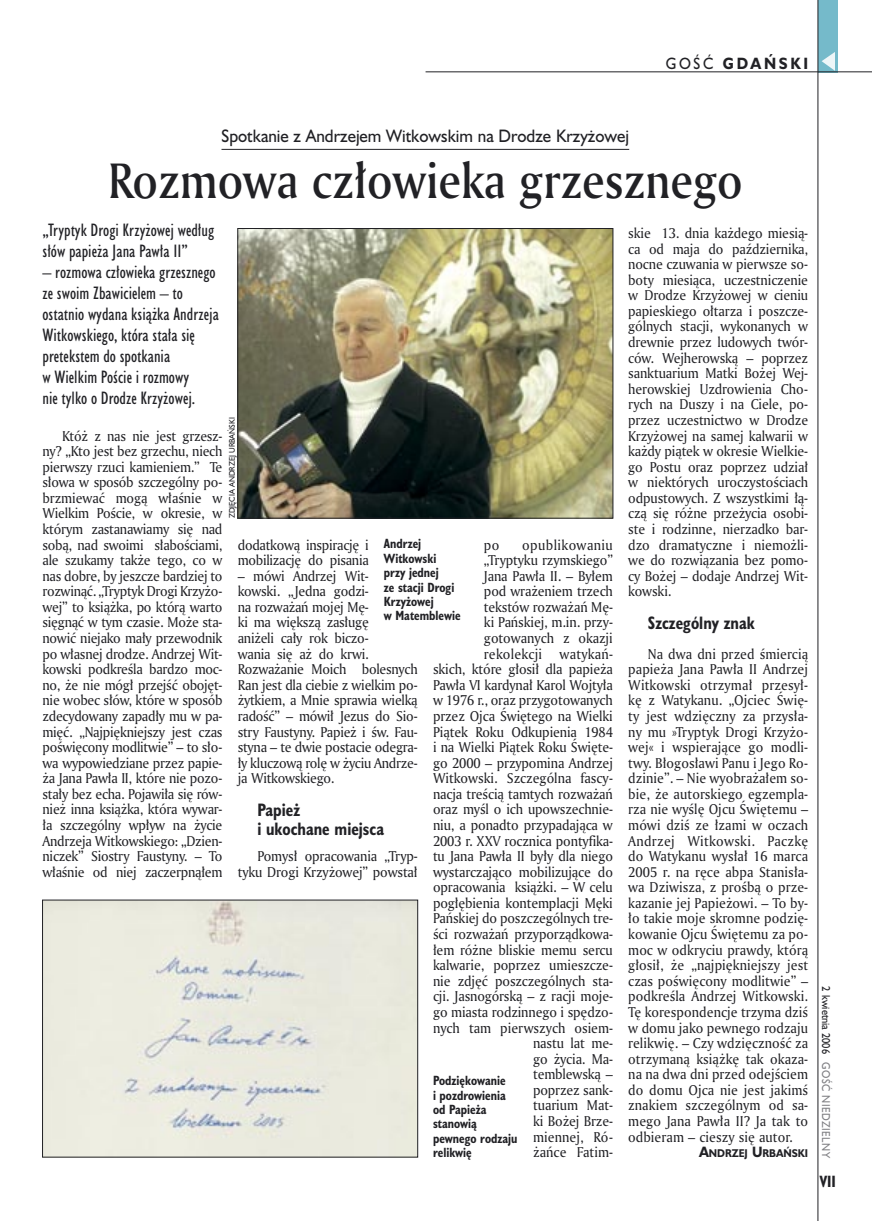
<style>
.page{position:relative;width:872px;height:1221px;background:#fff}
.page>*{position:absolute;margin:0;border:0;box-sizing:border-box;transform-origin:0 0}
._05a_tytyl_AmMd_32_pt{font:48px "Amerigo Md PL";color:#212125;scale:.9 1}
._06-4_lead_lokal_HuCn_11_pt{font:16.5px/21px "Humanst 521 Cn PL";color:#212125}
._04-3_nadtytul_lokal{font:16.5px "Humanst 521 PL";color:#212125;scale:.94 1}
._04_srodtytul_HuCB_11_pt{font:700 16.5px/19.5px "Humanst 521 Cn PL";color:#212125;scale:.94 1}
._15b_temat_prawo{font:700 15px "Humanst 521 PL";letter-spacing:.2em;color:#212125;scale:.9 1}
._17_pagina_prawa{font:700 15px "Humanst 521 Cn PL";color:#212125;scale:.94 1}
._01_body_tekst{font:13.8px/15.6px "Amerigo PL";letter-spacing:-.01em;color:#212125;text-align:justify;scale:.94 1}
._09_podpis_zdjecia_HuCnB{font:700 12.3px/14.4px "Humanst 521 Cn PL";color:#212125;scale:.94 1}
._19a_data_prawa_GOSC{font:10.5px "Humanst 521 PL";letter-spacing:.05em;color:#7f7f83;scale:.9 1}
._19_data_prawa{font:10.5px "Humanst 521 PL";color:#212125;scale:.9 1}
._01_body_tekst-2{font:700 10.35px "Humanst 521 PL";color:#212125;scale:.9 1}
._09a_autor_zdjecia_Hu_5_pt{font:7.5px "Humanst 521 PL";color:#212125;scale:.94 1}
.s1{font-weight:400}
.s2{font-size:13.8px}
</style>
<div class="page">
<div style="left:818px;top:0;width:19px;height:72px;background:#75baca"></div>
<hr style="left:817px;top:0;width:1px;height:1220px;background:#212125">
<svg style="left:821px;top:52px;width:14px;height:19px"></svg>
<hr style="left:425px;top:72px;width:447px;height:1px;background:#212125">
<hr style="left:221px;top:149px;width:408px;height:1px;background:#212125">
<img style="left:239px;top:230px;width:372px;height:286px">
<div style="left:237px;top:228px;width:376px;height:290px;border:1px solid #212125"></div>
<img style="left:44px;top:901px;width:372px;height:254px">
<div style="left:42px;top:899px;width:376px;height:258px;border:1px solid #212125"></div>
<p class="_15b_temat_prawo" style="left:666px;top:53px;width:160px"><span class="s1">GOŚĆ</span> GDAŃSKI</p>
<p class="_04-3_nadtytul_lokal" style="left:221px;top:125px;width:435px">Spotkanie z Andrzejem Witkowskim na Drodze Krzyżowej</p>
<p class="_05a_tytyl_AmMd_32_pt" style="left:108px;top:149px;width:706px">Rozmowa człowieka grzesznego</p>
<p class="_06-4_lead_lokal_HuCn_11_pt" style="left:43px;top:219px;width:173px">„Tryptyk Drogi Krzyżowej według słów papieża Jana Pawła II”</p>
<p class="_06-4_lead_lokal_HuCn_11_pt" style="left:43px;top:261px;width:178px">– rozmowa człowieka grzesznego ze swoim Zbawicielem – to ostatnio wydana książka Andrzeja<br>Witkowskiego, która stała się pretekstem do spotkania<br>w Wielkim Poście i rozmowy<br>nie tylko o Drodze Krzyżowej.</p>
<p class="_01_body_tekst" style="left:43px;top:427px;width:193px;text-indent:20px">Któż z nas nie jest grzesz&shy;ny? „Kto jest bez grzechu, niech pierwszy rzuci kamieniem.” Te słowa w sposób szczególny po&shy;brzmiewać mogą właśnie w Wielkim Poście, w okresie, w którym zastanawiamy się nad sobą, nad swoimi słabościami, ale szukamy także tego, co w nas dobre, by jeszcze bardziej to rozwinąć. „Tryptyk Drogi Krzyżo&shy;wej” to książka, po którą warto sięgnąć w tym czasie. Może sta&shy;nowić niejako mały przewodnik po własnej drodze. Andrzej Wit&shy;kowski podkreśla bardzo moc&shy;no, że nie mógł przejść obojęt&shy;nie wobec słów, które w sposób zdecydowany zapadły mu w pa&shy;mięć. „Najpiękniejszy jest czas poświęcony modlitwie” – to sło&shy;wa wypowiedziane przez papie&shy;ża Jana Pawła II, które nie pozo&shy;stały bez echa. Pojawiła się rów&shy;nież inna książka, która wywar&shy;ła szczególny wpływ na życie Andrzeja Witkowskiego: „Dzien&shy;niczek” Siostry Faustyny. – To właśnie od niej zaczerpnąłem</p>
<p class="_01_body_tekst" style="left:628px;top:225px;width:193px">skie 13. dnia każdego miesią&shy;ca od maja do października, nocne czuwania w pierwsze so&shy;boty miesiąca, uczestniczenie w Drodze Krzyżowej w cieniu papieskiego ołtarza i poszcze&shy;gólnych stacji, wykonanych w drewnie przez ludowych twór&shy;ców. Wejherowską – poprzez sanktuarium Matki Bożej Wej&shy;herowskiej Uzdrowienia Cho&shy;rych na Duszy i na Ciele, po&shy;przez uczestnictwo w Drodze Krzyżowej na samej kalwarii w każdy piątek w okresie Wielkie&shy;go Postu oraz poprzez udział w niektórych uroczystościach odpustowych. Z wszystkimi łą&shy;czą się różne przeżycia osobi&shy;ste i rodzinne, nierzadko bar&shy;dzo dramatyczne i niemożli&shy;we do rozwiązania bez pomo&shy;cy Bożej – dodaje Andrzej Wit&shy;kowski.</p>
<p class="_04_srodtytul_HuCB_11_pt" style="left:648px;top:612px;width:115px">Szczególny znak</p>
<p class="_01_body_tekst" style="left:628px;top:645px;width:193px;text-indent:20px">Na dwa dni przed śmiercią papieża Jana Pawła II Andrzej Witkowski otrzymał przesył&shy;kę z Watykanu. „Ojciec Świę&shy;ty jest wdzięczny za przysła&shy;ny mu »Tryptyk Drogi Krzyżo&shy;wej« i wspierające go modli&shy;twy. Błogosławi Panu i Jego Ro&shy;dzinie”. – Nie wyobrażałem so&shy;bie, że autorskiego egzempla&shy;rza nie wyślę Ojcu Świętemu – mówi dziś ze łzami w oczach Andrzej Witkowski. Paczkę do Watykanu wysłał 16 marca 2005 r. na ręce abpa Stanisła&shy;wa Dziwisza, z prośbą o prze&shy;kazanie jej Papieżowi. – To by&shy;ło takie moje skromne podzię&shy;kowanie Ojcu Świętemu za po&shy;moc w odkryciu prawdy, którą głosił, że „najpiękniejszy jest czas poświęcony modlitwie” – podkreśla Andrzej Witkowski.<br>Tę korespondencje trzyma dziś w domu jako pewnego rodzaju relikwię. – Czy wdzięczność za otrzymaną książkę tak okaza&shy;na na dwa dni przed odejściem do domu Ojca nie jest jakimś znakiem szczególnym od sa&shy;mego Jana Pawła II? Ja tak to odbieram – cieszy się autor.</p>
<p class="_01_body_tekst-2" style="left:699px;top:1146px;width:123px"><span class="s2">A</span>NDRZEJ <span class="s2">U</span>RBAŃSKI</p>
<p class="_09a_autor_zdjecia_Hu_5_pt" style="left:227px;top:518px;width:109px;rotate:-90deg">ZDJĘCIA ANDRZEJ URBAŃSKI</p>
<p class="_01_body_tekst" style="left:238px;top:536px;width:141px">dodatkową inspirację i mobilizację do pisania</p>
<p class="_01_body_tekst" style="left:238px;top:567px;width:193px;text-align:left">– mówi Andrzej Wit-<br>kowski. „Jedna godzi-<br>na rozważań mojej Mę-<br>ki ma większą zasługę<br>aniżeli cały rok biczo-<br>wania się aż do krwi.<br>Rozważanie Moich bolesnych<br>Ran jest dla ciebie z wielkim po&shy;żytkiem, a Mnie sprawia wielką radość” – mówił Jezus do Sio&shy;stry Faustyny. Papież i św. Fau&shy;styna – te dwie postacie odegra&shy;ły kluczową rolę w życiu Andrze&shy;ja Witkowskiego.</p>
<p class="_04_srodtytul_HuCB_11_pt" style="left:257px;top:799px;width:136px">Papież<br>i ukochane miejsca</p>
<p class="_01_body_tekst" style="left:238px;top:848px;width:193px;text-align:right">Pomysł opracowania „Tryp&shy;tyku Drogi Krzyżowej” powstał</p>
<p class="_01_body_tekst" style="left:484px;top:536px;width:139px;text-indent:38px">opublikowaniu „Tryptyku rzymskiego” Jana Pawła II. – Byłem pod wrażeniem trzech tekstów rozważań Mę&shy;ki Pańskiej, m.in. przy&shy;gotowanych z okazji rekolekcji</p>
<p class="_09_podpis_zdjecia_HuCnB" style="left:384px;top:536px;width:83px">Andrzej<br>Witkowski przy jednej<br>ze stacji Drogi<br>Krzyżowej<br>w Matemblewie</p>
<p class="_01_body_tekst" style="left:484px;top:536px;width:18px">po</p>
<p class="_01_body_tekst" style="left:433px;top:645px;width:193px;text-align:right">watykań-<br>skich, które głosił dla papieża<br>Pawła VI kardynał Karol Wojtyła w 1976 r., oraz przygotowanych przez Ojca Świętego na Wielki<br>Piątek Roku Odkupienia 1984 i na Wielki Piątek Roku Święte&shy;go 2000 – przypomina Andrzej<br>Witkowski. Szczególna fascy&shy;nacja treścią tamtych rozważań oraz myśl o ich upowszechnie&shy;niu, a ponadto przypadająca w<br>2003 r. XXV rocznica pontyfika&shy;tu Jana Pawła II były dla niego wystarczająco mobilizujące do opracowania książki. – W celu pogłębienia kontemplacji Męki<br>Pańskiej do poszczególnych tre&shy;ści rozważań przyporządkowa&shy;łem różne bliskie memu sercu kalwarie, poprzez umieszcze&shy;nie zdjęć poszczególnych sta&shy;cji. Jasnogórską – z racji moje&shy;go miasta rodzinnego i spędzo&shy;nych tam pierwszych osiem&shy;nastu lat me-<br>go życia. Ma-<br>temblewską –<br>poprzez sank-<br>tuarium Mat-<br>ki Bożej Brze-<br>miennej, Ró-<br>żańce Fatim-</p>
<p class="_09_podpis_zdjecia_HuCnB" style="left:433px;top:1072px;width:91px">Podziękowanie<br>i pozdrowienia od Papieża stanowią pewnego rodzaju relikwię</p>
<p class="_19_data_prawa" style="left:833px;top:986px;width:76px;rotate:90deg">2 kwietnia 2006</p>
<p class="_19a_data_prawa_GOSC" style="left:833px;top:1062px;width:108px;rotate:90deg">GOŚĆ NIEDZIELNY</p>
<p class="_17_pagina_prawa" style="left:819px;top:1171px;width:19px">VII</p>
</div>
